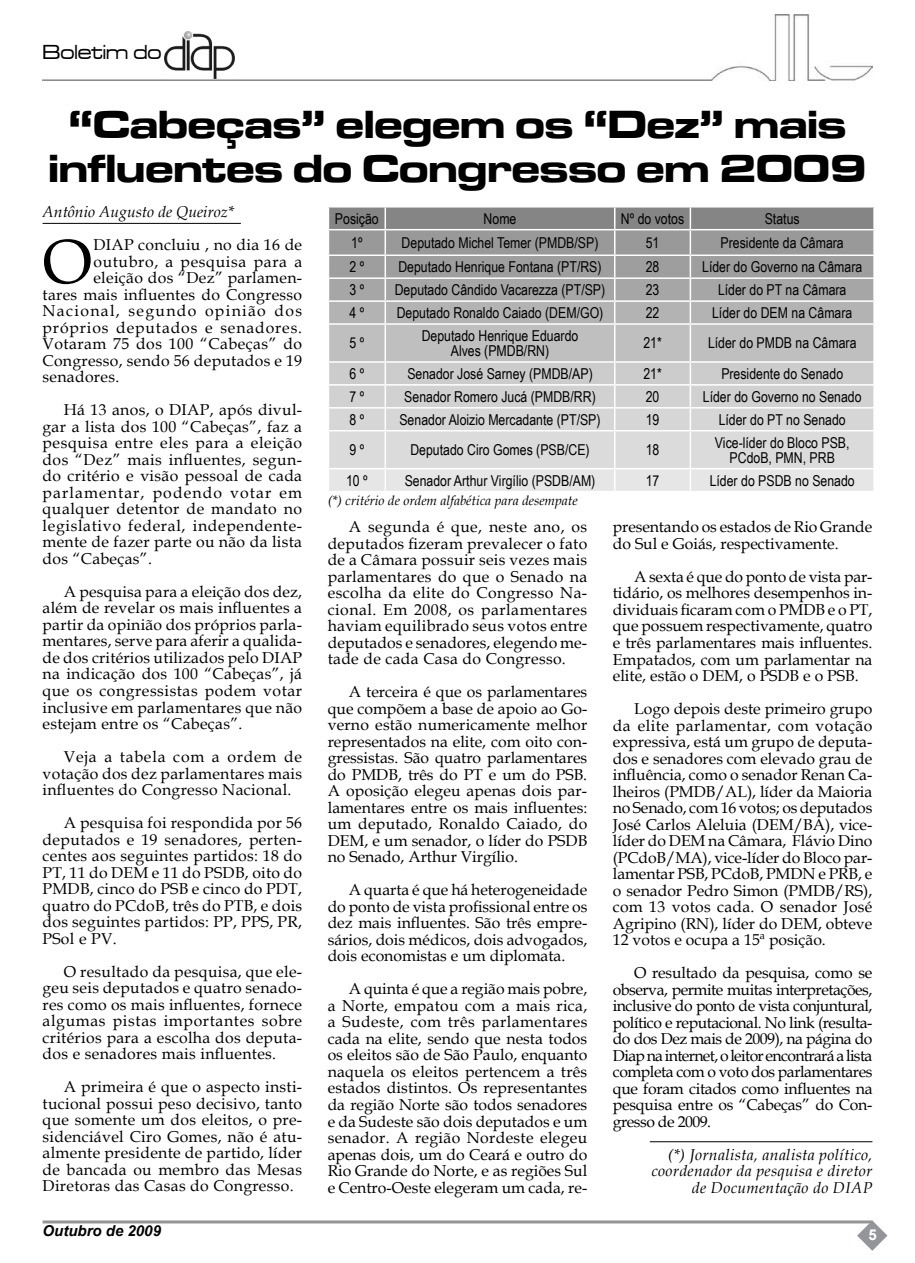
<style>
.page{position:relative;width:915px;height:1263px;background:#fff}
.page>*{position:absolute;margin:0;border:0;box-sizing:border-box;transform-origin:0 0}
.t1{font:63px "Book Antiqua";color:#000}
.t2{font:40.5px/43.5px "Microgramma D Bold Exte";color:#000;text-align:center}
.t3{font:21px "Microgramma D Medi Exte";color:#000}
.t4{font:15.75px/16.5px "Book Antiqua";letter-spacing:.02em;color:#000;text-align:justify}
.t5{font:italic 15.75px "Book Antiqua";letter-spacing:.02em;color:#000}
.t6{font:15.75px/16.5px "Book Antiqua";letter-spacing:-.005em;color:#000}
.t7{font:15.75px "Book Antiqua";letter-spacing:.055em;color:#000}
.t8{font:15.75px "Book Antiqua";letter-spacing:.085em;color:#000}
.t9{font:italic 15.75px "Book Antiqua";color:#000}
.t10{font:15.75px "Book Antiqua";letter-spacing:.04em;color:#000}
.t11{font:15px/15px "Arial Narrow";color:#000;text-align:center}
.t12{font:italic 700 15px "Arial";color:#000}
.t13{font:700 15px "Arial";color:#fff}
.t14{font:italic 13.5px "Book Antiqua";color:#000}
</style>
<div class="page">
<img style="left:43px;top:14px;width:829px;height:67px">
<img style="left:165px;top:31px;width:70px;height:47px">
<hr style="left:43px;top:1220px;width:829px;height:3px;background:#939598">
<svg style="left:856px;top:1220px;width:31px;height:31px"></svg>
<svg style="left:328px;top:207px;width:546px;height:284px;background:#c1c1c1"></svg>
<hr style="left:649px;top:1141px;width:223px;height:1px;background:#000">
<hr style="left:43px;top:223px;width:198px;height:1px;background:#000">
<h3 class="t3" style="left:43px;top:39px;width:121px">Boletim do</h3>
<h2 class="t2" style="left:48px;top:102px;width:819px">“Cabeças” elegem os “Dez” mais influentes do Congresso em 2009</h2>
<p class="t9" style="left:43px;top:201px;width:193px">Antônio Augusto de Queiroz*</p>
<h1 class="t1" style="left:43px;top:218px;width:51px">O</h1>
<p class="t4" style="left:93px;top:236px;width:210px">DIAP concluiu , no dia 16 de</p>
<p class="t11" style="left:335px;top:210px;width:45px">Posição</p>
<p class="t11" style="left:483px;top:210px;width:34px">Nome</p>
<p class="t11" style="left:620px;top:210px;width:65px">Nº do votos</p>
<p class="t11" style="left:764px;top:210px;width:36px">Status</p>
<p class="t11" style="left:351px;top:235px;width:13px">1º</p>
<p class="t11" style="left:401px;top:235px;width:198px">Deputado Michel Temer (PMDB/SP)</p>
<p class="t11" style="left:645px;top:235px;width:15px">51</p>
<p class="t11" style="left:720px;top:235px;width:125px">Presidente da Câmara</p>
<p class="t11" style="left:349px;top:259px;width:16px">2 º</p>
<p class="t11" style="left:398px;top:259px;width:205px">Deputado Henrique Fontana (PT/RS)</p>
<p class="t11" style="left:645px;top:259px;width:15px">28</p>
<p class="t11" style="left:702px;top:259px;width:161px">Líder do Governo na Câmara</p>
<p class="t11" style="left:349px;top:282px;width:16px">3 º</p>
<p class="t11" style="left:394px;top:282px;width:212px">Deputado Cândido Vacarezza (PT/SP)</p>
<p class="t11" style="left:645px;top:282px;width:15px">23</p>
<p class="t11" style="left:717px;top:282px;width:130px">Líder do PT na Câmara</p>
<p class="t11" style="left:349px;top:305px;width:16px">4 º</p>
<p class="t11" style="left:396px;top:305px;width:208px">Deputado Ronaldo Caiado (DEM/GO)</p>
<p class="t11" style="left:645px;top:305px;width:15px">22</p>
<p class="t11" style="left:711px;top:305px;width:142px">Líder do DEM na Câmara</p>
<p class="t11" style="left:349px;top:335px;width:16px">5 º</p>
<p class="t11" style="left:421px;top:328px;width:158px">Deputado Henrique Eduardo<br>Alves (PMDB/RN)</p>
<p class="t11" style="left:643px;top:335px;width:20px">21*</p>
<p class="t11" style="left:707px;top:335px;width:150px">Líder do PMDB na Câmara</p>
<p class="t11" style="left:349px;top:365px;width:16px">6 º</p>
<p class="t11" style="left:407px;top:365px;width:187px">Senador José Sarney (PMDB/AP)</p>
<p class="t11" style="left:643px;top:365px;width:20px">21*</p>
<p class="t11" style="left:721px;top:365px;width:123px">Presidente do Senado</p>
<p class="t11" style="left:349px;top:388px;width:16px">7 º</p>
<p class="t11" style="left:404px;top:388px;width:193px">Senador Romero Jucá (PMDB/RR)</p>
<p class="t11" style="left:645px;top:388px;width:15px">20</p>
<p class="t11" style="left:702px;top:388px;width:160px">Líder do Governo no Senado</p>
<p class="t11" style="left:349px;top:411px;width:16px">8 º</p>
<p class="t11" style="left:399px;top:411px;width:203px">Senador Aloizio Mercadante (PT/SP)</p>
<p class="t11" style="left:645px;top:411px;width:15px">19</p>
<p class="t11" style="left:718px;top:411px;width:128px">Líder do PT no Senado</p>
<p class="t11" style="left:349px;top:442px;width:16px">9 º</p>
<p class="t11" style="left:410px;top:442px;width:181px">Deputado Ciro Gomes (PSB/CE)</p>
<p class="t11" style="left:645px;top:442px;width:15px">18</p>
<p class="t11" style="left:714px;top:434px;width:136px">Vice-líder do Bloco PSB,<br>PCdoB, PMN, PRB</p>
<p class="t11" style="left:346px;top:472px;width:23px">10 º</p>
<p class="t11" style="left:404px;top:472px;width:192px">Senador Arthur Virgílio (PSDB/AM)</p>
<p class="t11" style="left:645px;top:472px;width:15px">17</p>
<p class="t11" style="left:709px;top:472px;width:146px">Líder do PSDB no Senado</p>
<p class="t14" style="left:327px;top:490px;width:251px">(*) critério de ordem alfabética para desempate</p>
<p class="t4" style="left:327px;top:518px;width:261px;text-indent:21px">A segunda é que, neste ano, os deputados fizeram prevalecer o fato de a Câmara possuir seis vezes mais parlamentares do que o Senado na escolha da elite do Congresso Na&shy;cional. Em 2008, os parlamentares haviam equilibrado seus votos entre deputados e senadores, elegendo me&shy;tade de cada Casa do Congresso.</p>
<p class="t4" style="left:327px;top:683px;width:261px;text-indent:21px">A terceira é que os parlamentares que compõem a base de apoio ao Go&shy;verno estão numericamente melhor representados na elite, com oito con&shy;gressistas. São quatro parlamentares do PMDB, três do PT e um do PSB.<br>A oposição elegeu apenas dois par&shy;lamentares entre os mais influentes: um deputado, Ronaldo Caiado, do DEM, e um senador, o líder do PSDB no Senado, Arthur Virgílio.</p>
<p class="t4" style="left:327px;top:881px;width:261px;text-indent:21px">A quarta é que há heterogeneidade do ponto de vista profissional entre os dez mais influentes. São três empre&shy;sários, dois médicos, dois advogados, dois economistas e um diplomata.</p>
<p class="t4" style="left:327px;top:980px;width:261px;text-indent:21px">A quinta é que a região mais pobre, a Norte, empatou com a mais rica, a Sudeste, com três parlamentares cada na elite, sendo que nesta todos os eleitos são de São Paulo, enquanto naquela os eleitos pertencem a três estados distintos. Os representantes da região Norte são todos senadores e da Sudeste são dois deputados e um senador. A região Nordeste elegeu apenas dois, um do Ceará e outro do Rio Grande do Norte, e as regiões Sul e Centro-Oeste elegeram um cada, re-</p>
<p class="t10" style="left:93px;top:250px;width:210px">outubro, a pesquisa para a</p>
<p class="t4" style="left:93px;top:269px;width:210px">eleição dos “Dez” parlamen-</p>
<p class="t4" style="left:43px;top:286px;width:261px">tares mais influentes do Congresso</p>
<p class="t8" style="left:43px;top:300px;width:261px">Nacional, segundo opinião dos</p>
<p class="t7" style="left:43px;top:316px;width:261px">próprios deputados e senadores.</p>
<p class="t4" style="left:43px;top:335px;width:261px">Votaram 75 dos 100 “Cabeças” do</p>
<p class="t4" style="left:43px;top:352px;width:261px">Congresso, sendo 56 deputados e 19</p>
<p class="t4" style="left:43px;top:368px;width:78px">senadores.</p>
<p class="t4" style="left:43px;top:401px;width:261px;text-indent:21px">Há 13 anos, o DIAP, após divul&shy;gar a lista dos 100 “Cabeças”, faz a pesquisa entre eles para a eleição dos “Dez” mais influentes, segun&shy;do critério e visão pessoal de cada parlamentar, podendo votar em qualquer detentor de mandato no legislativo federal, independente&shy;mente de fazer parte ou não da lista dos “Cabeças”.</p>
<p class="t4" style="left:43px;top:583px;width:261px;text-indent:21px">A pesquisa para a eleição dos dez, além de revelar os mais influentes a partir da opinião dos próprios parla&shy;mentares, serve para aferir a qualida&shy;de dos critérios utilizados pelo DIAP na indicação dos 100 “Cabeças”, já que os congressistas podem votar inclusive em parlamentares que não estejam entre os “Cabeças”.</p>
<p class="t4" style="left:43px;top:748px;width:261px;text-indent:21px">Veja a tabela com a ordem de votação dos dez parlamentares mais influentes do Congresso Nacional.</p>
<p class="t4" style="left:43px;top:814px;width:261px;text-indent:21px">A pesquisa foi respondida por 56 deputados e 19 senadores, perten&shy;centes aos seguintes partidos: 18 do PT, 11 do DEM e 11 do PSDB, oito do PMDB, cinco do PSB e cinco do PDT, quatro do PCdoB, três do PTB, e dois dos seguintes partidos: PP, PPS, PR, PSol e PV.</p>
<p class="t4" style="left:43px;top:963px;width:261px;text-indent:21px">O resultado da pesquisa, que ele&shy;geu seis deputados e quatro senado&shy;res como os mais influentes, fornece algumas pistas importantes sobre critérios para a escolha dos deputa&shy;dos e senadores mais influentes.</p>
<p class="t4" style="left:43px;top:1078px;width:261px;text-indent:21px">A primeira é que o aspecto insti&shy;tucional possui peso decisivo, tanto que somente um dos eleitos, o pre&shy;sidenciável Ciro Gomes, não é atu&shy;almente presidente de partido, líder de bancada ou membro das Mesas Diretoras das Casas do Congresso.</p>
<p class="t6" style="left:612px;top:518px;width:261px">presentando os estados de Rio Grande do Sul e Goiás, respectivamente.</p>
<p class="t4" style="left:612px;top:568px;width:261px;text-indent:21px">A sexta é que do ponto de vista par&shy;tidário, os melhores desempenhos in&shy;dividuais ficaram com o PMDB e o PT, que possuem respectivamente, quatro e três parlamentares mais influentes.<br>Empatados, com um parlamentar na elite, estão o DEM, o PSDB e o PSB.</p>
<p class="t4" style="left:612px;top:700px;width:261px;text-indent:21px">Logo depois deste primeiro grupo da elite parlamentar, com votação expressiva, está um grupo de deputa&shy;dos e senadores com elevado grau de influência, como o senador Renan Ca&shy;lheiros (PMDB/AL), líder da Maioria no Senado, com 16 votos; os deputados José Carlos Aleluia (DEM/BA), vice&shy;líder do DEM na Câmara, Flávio Dino (PCdoB/MA), vice-líder do Bloco par&shy;lamentar PSB, PCdoB, PMDN e PRB, e o senador Pedro Simon (PMDB/RS), com 13 votos cada. O senador José Agripino (RN), líder do DEM, obteve 12 votos e ocupa a 15ª posição.</p>
<p class="t4" style="left:612px;top:964px;width:261px;text-indent:21px">O resultado da pesquisa, como se observa, permite muitas interpretações, inclusive do ponto de vista conjuntural, político e reputacional. No link (resulta&shy;do dos Dez mais de 2009), na página do Diap na internet, o leitor encontrará a lista completa com o voto dos parlamentares que foram citados como influentes na pesquisa entre os “Cabeças” do Con&shy;gresso de 2009.</p>
<p class="t5" style="left:667px;top:1143px;width:206px">(*) Jornalista, analista político,</p>
<p class="t5" style="left:651px;top:1160px;width:222px">coordenador da pesquisa e diretor</p>
<p class="t5" style="left:691px;top:1176px;width:171px">de Documentação do Diap</p>
<p class="t12" style="left:43px;top:1221px;width:120px">Outubro de 2009</p>
<p class="t13" style="left:868px;top:1225px;width:10px">5</p>
</div>
